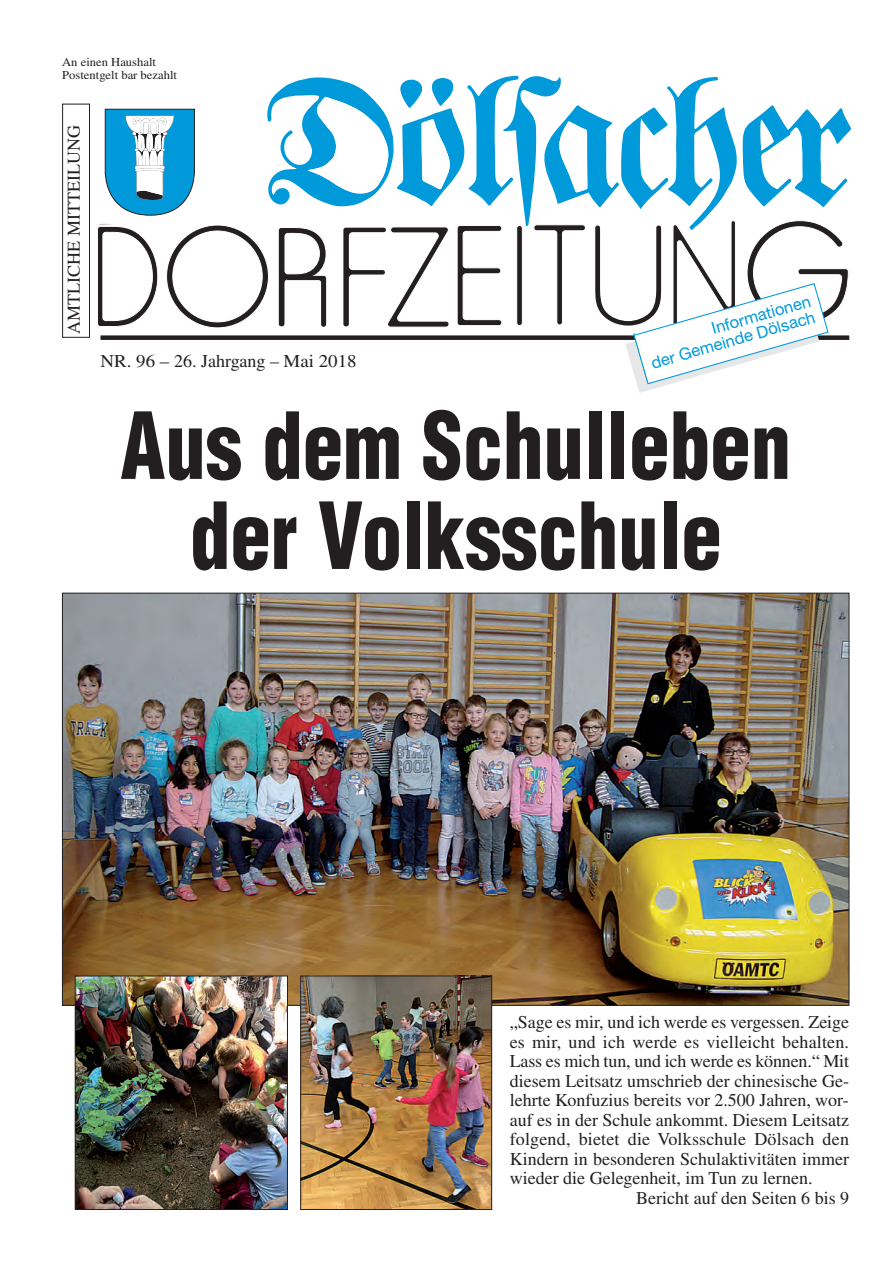
<style>
.page{position:relative;width:893px;height:1264px;background:#fff}
.page>*{position:absolute;margin:0;border:0;box-sizing:border-box;transform-origin:0 0}
.t1{font:900 condensed 90px/90px "Helvetica LT Std";color:#231f20;text-align:center;scale:.9 1}
.t2{font:18px "Times LT Std";color:#231f20}
.t3{font:18px/18px "Univers LT Std";color:#009ddc;text-align:right;scale:.92 1}
.t4{font:18px "Times LT Std";color:#231f20;scale:1.05 1}
.t5{font:16.65px/16.5px "Helvetica Neue LT Std";color:#0099da;text-align:right}
.t6{font:12px/13.5px "Times LT Std";color:#231f20;scale:1.05 1}
</style>
<div class="page">
<img style="left:64px;top:595px;width:783px;height:408px">
<div style="left:62px;top:104px;width:28px;height:234px;border:1px solid #231f20"></div>
<img style="left:77px;top:977px;width:209px;height:230px">
<div style="left:75px;top:975px;width:213px;height:234px;border:1px solid #231f20"></div>
<img style="left:302px;top:977px;width:188px;height:230px">
<div style="left:300px;top:975px;width:192px;height:234px;border:1px solid #231f20"></div>
<svg style="left:98px;top:75px;width:752px;height:318px"></svg>
<p class="t6" style="left:62px;top:55px;width:111px">An einen Haushalt<br>Postentgelt bar bezahlt</p>
<p class="t2" style="left:64px;top:334px;width:210px;rotate:-90deg">AMTLICHE MITTEILUNG</p>
<p class="t4" style="left:100px;top:351px;width:245px">NR. 96 – 26. Jahrgang – Mai 2018</p>
<p class="t3" style="left:642px;top:334px;width:188px;rotate:-16deg">Inform ationen<br>der Gem einde Dölsach</p>
<p class="t5" style="left:644px;top:339px;width:171px;rotate:-16deg">Informationen<br>der Gemeinde Dölsach</p>
<h1 class="t1" style="left:120px;top:400px;width:747px">Aus dem Schulleben der Volksschule</h1>
<p class="t2" style="left:510px;top:1011px;width:341px">„Sage es mir, und ich werde es vergessen. Zeige</p>
<p class="t2" style="left:510px;top:1031px;width:341px">es mir, und ich werde es vielleicht behalten.</p>
<p class="t2" style="left:510px;top:1050px;width:341px">Lass es mich tun, und ich werde es können.“ Mit</p>
<p class="t2" style="left:509px;top:1070px;width:341px">diesem Leitsatz umschrieb der chinesische Ge-</p>
<p class="t2" style="left:509px;top:1089px;width:340px">lehrte Konfuzius bereits vor 2.500 Jahren, wor-</p>
<p class="t2" style="left:509px;top:1109px;width:341px">auf es in der Schule ankommt. Diesem Leitsatz</p>
<p class="t2" style="left:509px;top:1128px;width:341px">folgend, bietet die Volksschule Dölsach den</p>
<p class="t2" style="left:509px;top:1148px;width:341px">Kindern in besonderen Schulaktivitäten immer</p>
<p class="t2" style="left:509px;top:1167px;width:304px">wieder die Gelegenheit, im Tun zu lernen.</p>
<p class="t2" style="left:636px;top:1187px;width:214px">Bericht auf den Seiten 6 bis 9</p>
</div>
